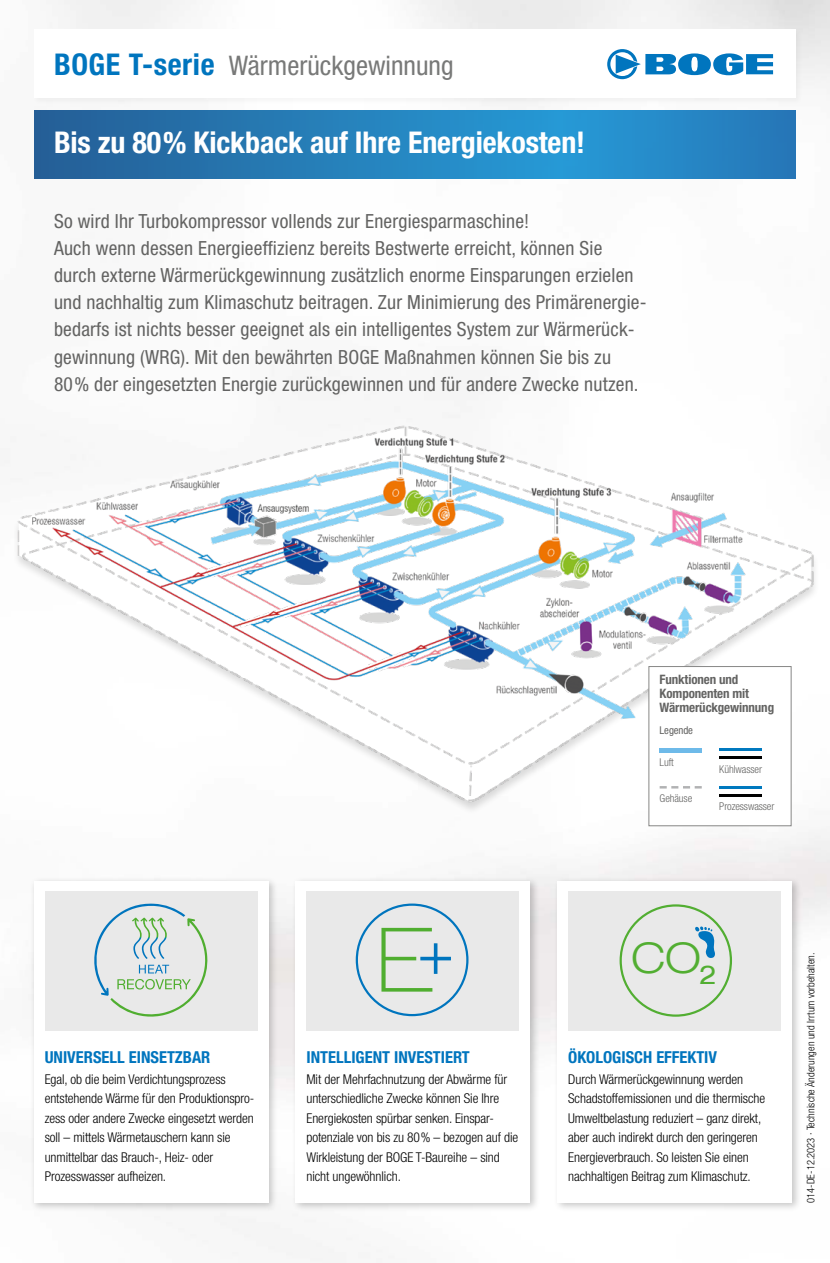
<style>
.page{position:relative;width:830px;height:1263px;background:#fff}
.page>*{position:absolute;margin:0;border:0;box-sizing:border-box;transform-origin:0 0}
.t1{font:300 expanded 42.3px "Helvetica Neue LT Com";color:#52ae32}
.t2{font:700 condensed 30px "Helvetica Neue LT Pro";letter-spacing:-.005em;color:#fff}
.t3{font:condensed 27px "Helvetica Neue LT Pro";color:#787978}
.t4{font:condensed 19.5px/27px "Helvetica Neue LT Pro";letter-spacing:.01em;color:#636362}
.t5{font:700 condensed 16.5px "Helvetica Neue LT Pro";color:#0075be}
.t6{font:300 condensed 13.5px/19.5px "Helvetica Neue LT Pro";letter-spacing:-.005em;color:#000}
.t7{font:700 condensed 13.05px/14.2px "Helvetica Neue LT Pro";letter-spacing:-.01em;color:#636362}
.t8{font:300 condensed 10.8px "Helvetica Neue LT Pro";letter-spacing:-.01em;color:#636362}
.t9{font:condensed 10.8px "Helvetica Neue LT Pro";letter-spacing:-.01em;color:#636362}
.t10{font:300 condensed 10.5px "Helvetica Neue LT Pro";color:#000}
.s1{font-weight:700;font-size:30px;color:#0075be}
</style>
<div class="page">
<img style="left:34px;top:0;width:795px;height:1261px">
<svg style="left:34px;top:111px;width:761px;height:68px"></svg>
<img style="left:4px;top:413px;width:822px;height:406px">
<div style="left:648px;top:666px;width:142px;height:160px;background:#fff;border:1px solid #878786"></div>
<hr style="left:719px;top:748px;width:42px;height:3px;background:#0079bf">
<hr style="left:719px;top:757px;width:42px;height:2px;background:#000">
<hr style="left:719px;top:786px;width:42px;height:2px;background:#0079bf">
<hr style="left:719px;top:794px;width:42px;height:3px;background:#000">
<div style="left:659px;top:748px;width:42px;height:5px;background:#6ebae9"></div>
<svg style="left:659px;top:786px;width:42px;height:2px"></svg>
<div style="left:291px;top:876px;width:249px;height:336px;background:#000;opacity:.22"></div>
<div style="left:296px;top:881px;width:233px;height:321px;background:#fff"></div>
<div style="left:553px;top:876px;width:248px;height:336px;background:#000;opacity:.22"></div>
<div style="left:557px;top:881px;width:234px;height:321px;background:#fff"></div>
<div style="left:30px;top:876px;width:248px;height:336px;background:#000;opacity:.22"></div>
<div style="left:34px;top:881px;width:234px;height:321px;background:#fff"></div>
<div style="left:306px;top:891px;width:213px;height:140px;background:#e9e9e9"></div>
<div style="left:355px;top:903px;width:113px;height:113px;border:2px solid #0075be;border-radius:50%"></div>
<svg style="left:381px;top:928px;width:51px;height:64px"></svg>
<hr style="left:420px;top:957px;width:30px;height:3px;background:#0075be">
<svg style="left:433px;top:943px;width:4px;height:31px"></svg>
<div style="left:568px;top:891px;width:212px;height:140px;background:#e9e9e9"></div>
<div style="left:619px;top:904px;width:112px;height:113px;border:2px solid #52ae32;border-radius:50%"></div>
<svg style="left:695px;top:926px;width:19px;height:32px"></svg>
<div style="left:45px;top:891px;width:212px;height:140px;background:#e9e9e9"></div>
<svg style="left:94px;top:903px;width:114px;height:114px"></svg>
<div style="left:32px;top:28px;width:771px;height:77px;background:#f6f6f6"></div>
<div style="left:34px;top:30px;width:761px;height:68px;background:#fff"></div>
<svg style="left:607px;top:49px;width:165px;height:30px"></svg>
<h3 class="t3" style="left:54px;top:50px;width:401px"><span class="s1">BOGE T-serie</span> Wärmerückgewinnung</h3>
<h2 class="t2" style="left:54px;top:124px;width:532px">Bis zu 80% Kickback auf Ihre Energiekosten!</h2>
<p class="t4" style="left:54px;top:208px;width:594px">So wird Ihr Turbokompressor vollends zur Energiesparmaschine!<br>Auch wenn dessen Energieeffizienz bereits Bestwerte erreicht, können Sie durch externe Wärmerückgewinnung zusätzlich enorme Einsparungen erzielen und nachhaltig zum Klimaschutz beitragen. Zur Minimierung des Primärenergie&shy;bedarfs ist nichts besser geeignet als ein intelligentes System zur Wärmerück&shy;gewinnung (WRG). Mit den bewährten BOGE Maßnahmen können Sie bis zu 80% der eingesetzten Energie zurückgewinnen und für andere Zwecke nutzen.</p>
<p class="t5" style="left:45px;top:1047px;width:167px">UNIVERSELL EINSETZBAR</p>
<p class="t6" style="left:45px;top:1069px;width:211px">Egal, ob die beim Verdichtungsprozess entstehende Wärme für den Produktionspro&shy;zess oder andere Zwecke eingesetzt werden soll – mittels Wärmetauschern kann sie unmittelbar das Brauch-, Heiz- oder Prozesswasser aufheizen.</p>
<p class="t7" style="left:659px;top:672px;width:116px">Funktionen und<br>Komponenten mit<br>Wärmerückgewinnung</p>
<p class="t9" style="left:659px;top:724px;width:35px">Legende</p>
<p class="t8" style="left:659px;top:756px;width:16px">Luft</p>
<p class="t8" style="left:659px;top:792px;width:34px">Gehäuse</p>
<p class="t8" style="left:719px;top:763px;width:44px">Kühlwasser</p>
<p class="t8" style="left:719px;top:800px;width:57px">Prozesswasser</p>
<p class="t5" style="left:306px;top:1047px;width:165px">INTELLIGENT INVESTIERT</p>
<p class="t6" style="left:306px;top:1069px;width:213px">Mit der Mehrfachnutzung der Abwärme für unterschiedliche Zwecke können Sie Ihre Energiekosten spürbar senken. Einspar&shy;potenziale von bis zu 80% – bezogen auf die Wirkleistung der BOGE T-Baureihe – sind nicht ungewöhnlich.</p>
<h1 class="t1" style="left:630px;top:932px;width:87px">CO<sub>2</sub></h1>
<p class="t5" style="left:568px;top:1047px;width:150px">ÖKOLOGISCH EFFEKTIV</p>
<p class="t6" style="left:568px;top:1069px;width:198px">Durch Wärmerückgewinnung werden Schadstoffemissionen und die thermische Umweltbelastung reduziert – ganz direkt, aber auch indirekt durch den geringeren Energieverbrauch. So leisten Sie einen nachhaltigen Beitrag zum Klimaschutz.</p>
<p class="t10" style="left:804px;top:1203px;width:252px;rotate:-90deg">014-DE-12.2023 · Technische Änderungen und Irrtum vorbehalten.</p>
</div>
